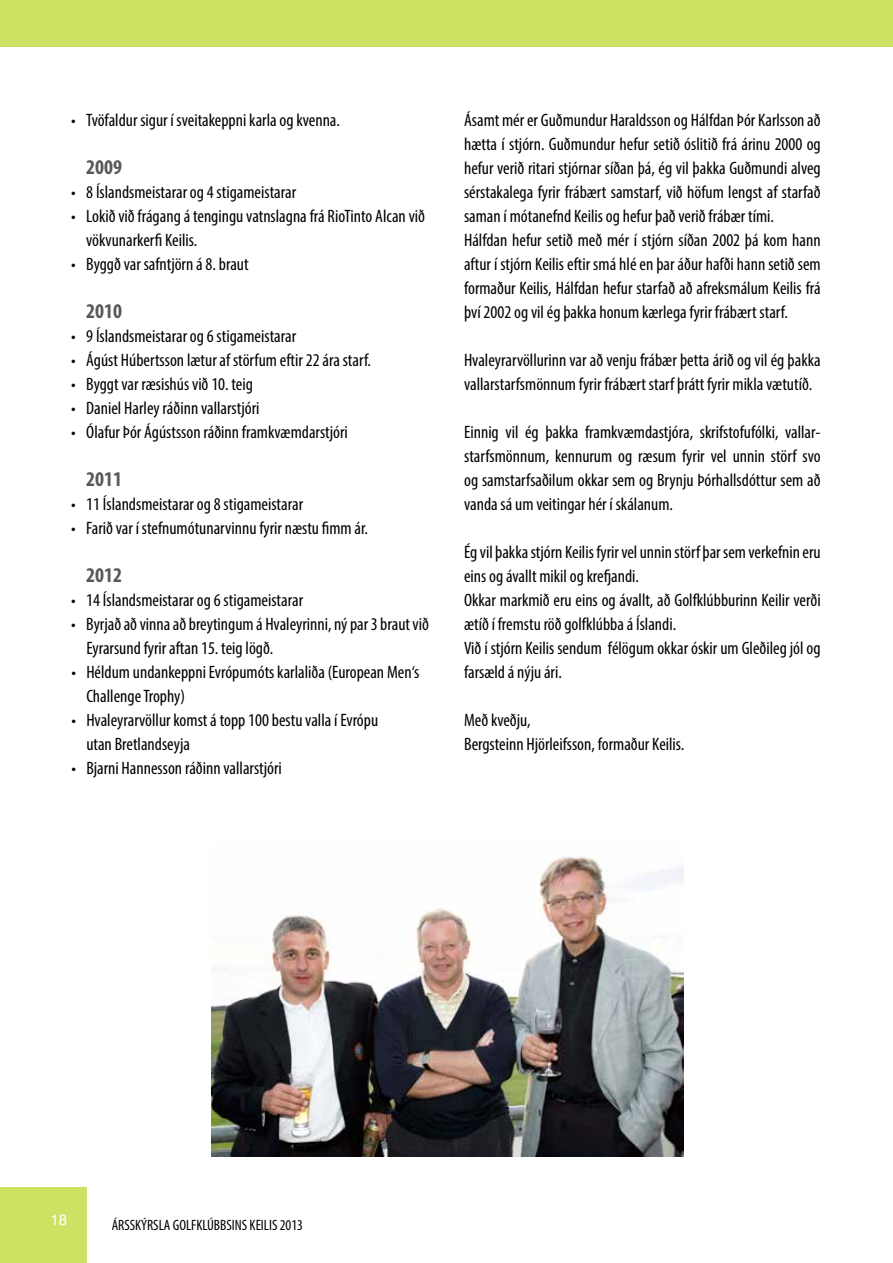
<style>
.page{position:relative;width:893px;height:1263px;background:#fff}
.page>*{position:absolute;margin:0;border:0;box-sizing:border-box;transform-origin:0 0}
.t1{font:700 condensed 21px "Myriad Pro";color:#58595b}
.t2{font:condensed 18px/24px "Myriad Pro";color:#000}
.t3{font:condensed 15px "Myriad Pro";color:#000}
.t4{font:15px "Helvetica Neue";color:#fff}
</style>
<div class="page">
<div style="left:0;top:1187px;width:87px;height:76px;background:#cfe163"></div>
<div style="left:0;top:0;width:893px;height:47px;background:#cfe163"></div>
<img style="left:211px;top:856px;width:472px;height:301px">
<p class="t2" style="left:71px;top:108px;width:270px">• Tvöfaldur sigur í sveitakeppni karla og kvenna.</p>
<p class="t1" style="left:86px;top:154px;width:37px">2009</p>
<p class="t2" style="left:71px;top:180px;width:226px">• 8 Íslandsmeistarar og 4 stigameistarar</p>
<p class="t2" style="left:86px;top:204px;width:340px;text-indent:-15px">• Lokið við frágang á tengingu vatnslagna frá RioTinto Alcan við vökvunarkerfi Keilis.</p>
<p class="t2" style="left:71px;top:252px;width:179px">• Byggð var safntjörn á 8. braut</p>
<p class="t1" style="left:86px;top:298px;width:37px">2010</p>
<p class="t2" style="left:71px;top:324px;width:226px">• 9 Íslandsmeistarar og 6 stigameistarar</p>
<p class="t2" style="left:71px;top:348px;width:301px">• Ágúst Húbertsson lætur af störfum eftir 22 ára starf.</p>
<p class="t2" style="left:71px;top:372px;width:183px">• Byggt var ræsishús við 10. teig</p>
<p class="t2" style="left:71px;top:396px;width:190px">• Daniel Harley ráðinn vallarstjóri</p>
<p class="t2" style="left:71px;top:420px;width:278px">• Ólafur Þór Ágústsson ráðinn framkvæmdarstjóri</p>
<p class="t1" style="left:86px;top:466px;width:37px">2011</p>
<p class="t2" style="left:71px;top:492px;width:233px">• 11 Íslandsmeistarar og 8 stigameistarar</p>
<p class="t2" style="left:71px;top:516px;width:298px">• Farið var í stefnumótunarvinnu fyrir næstu fimm ár.</p>
<p class="t1" style="left:86px;top:562px;width:37px">2012</p>
<p class="t2" style="left:71px;top:588px;width:233px">• 14 Íslandsmeistarar og 6 stigameistarar</p>
<p class="t2" style="left:86px;top:612px;width:344px;text-indent:-15px">• Byrjaðaðvinnaaðbreytingumá Hvaleyrinni, nýpar3brautvið<br>Eyrarsund fyrir aftan 15. teig lögð.</p>
<p class="t2" style="left:86px;top:660px;width:335px;text-indent:-15px">• Héldum undankeppni Evrópumóts karlaliða (European Men‘s<br>Challenge Trophy)</p>
<p class="t2" style="left:86px;top:708px;width:293px;text-indent:-15px">• Hvaleyrarvöllur komst á topp 100 bestu valla í Evrópu utan Bretlandseyja</p>
<p class="t2" style="left:71px;top:756px;width:212px">• Bjarni Hannesson ráðinn vallarstjóri</p>
<p class="t2" style="left:464px;top:108px;width:358px">Ásamt mér er Guðmundur Haraldsson og Hálfdan Þór Karlsson að hætta í stjórn. Guðmundur hefur setið óslitið frá árinu 2000 og hefur verið ritari stjórnar síðan þá, ég vil þakka Guðmundi alveg sérstakalega fyrir frábært samstarf, við höfum lengst af starfað saman í mótanefnd Keilis og hefur það verið frábær tími.<br>Hálfdan hefur setið með mér í stjórn síðan 2002 þá kom hann aftur í stjórn Keilis eftir smá hlé en þar áður hafði hann setið sem formaður Keilis, Hálfdan hefur starfað að afreksmálum Keilis frá því 2002 og vil ég þakka honum kærlega fyrir frábært starf.</p>
<p class="t2" style="left:464px;top:348px;width:358px">Hvaleyrarvöllurinn var að venju frábær þetta árið og vil ég þakka vallarstarfsmönnum fyrir frábært starf þrátt fyrir mikla vætutíð.</p>
<p class="t2" style="left:464px;top:420px;width:358px;text-align:justify">Einnig vil ég þakka framkvæmdastjóra, skrifstofufólki, vallar&shy;starfsmönnum, kennurum og ræsum fyrir vel unnin störf svo og samstarfsaðilum okkar sem og Brynju Þórhallsdóttur sem að vanda sá um veitingar hér í skálanum.</p>
<p class="t2" style="left:464px;top:540px;width:358px">Ég vil þakka stjórn Keilis fyrir vel unnin störf þar sem verkefnin eru eins og ávallt mikil og krefjandi.<br>Okkar markmið eru eins og ávallt, að Golfklúbburinn Keilir verði ætíð í fremstu röð golfklúbba á Íslandi.<br>Við í stjórn Keilis sendum félögum okkar óskir um Gleðileg jól og farsæld á nýju ári.</p>
<p class="t2" style="left:464px;top:708px;width:222px">Með kveðju,<br>Bergsteinn Hjörleifsson, formaður Keilis.</p>
<p class="t4" style="left:50px;top:1209px;width:18px">18</p>
<p class="t3" style="left:112px;top:1216px;width:193px">ÁRSSKÝRSLA GOLFKLÚBBSINS KEILIS 2013</p>
</div>
